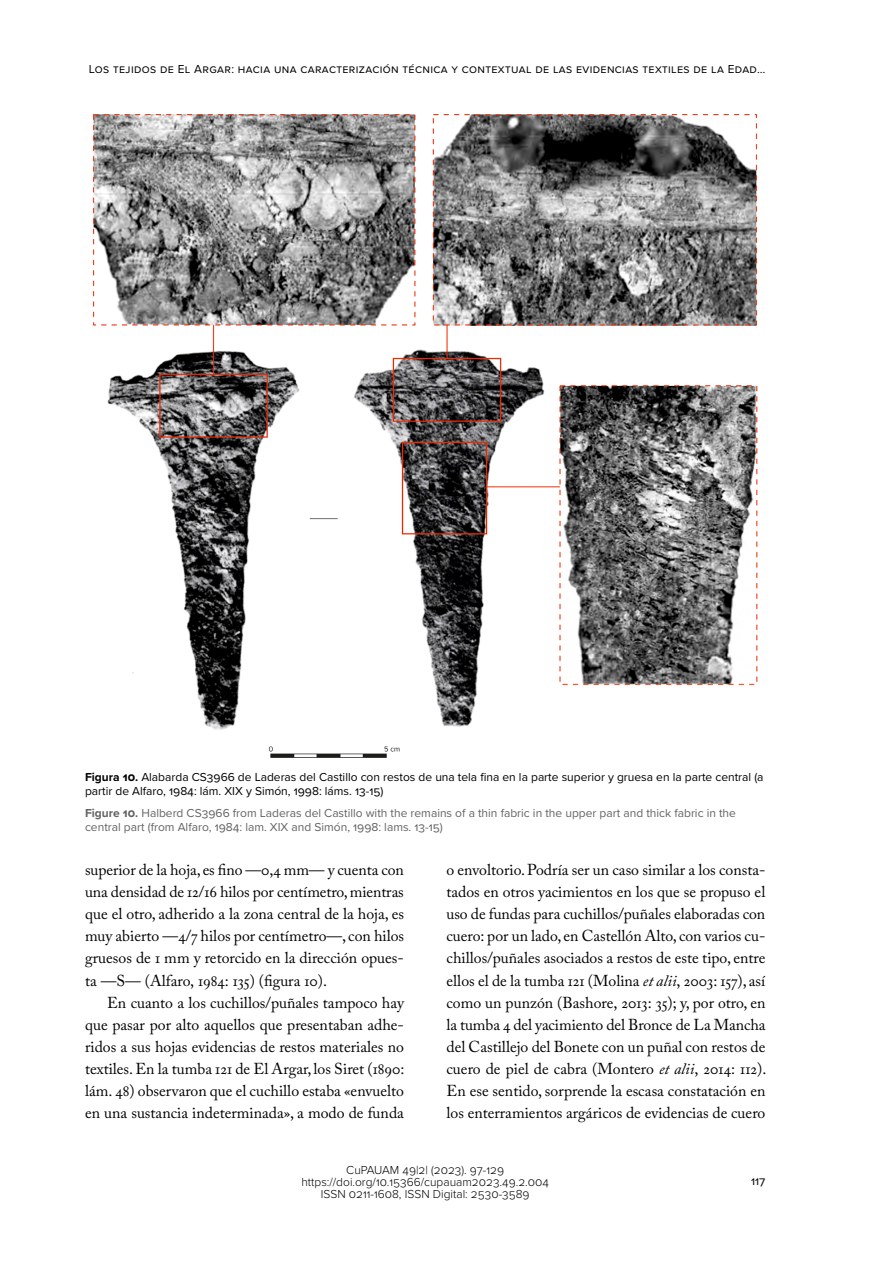
<style>
.page{position:relative;width:893px;height:1263px;background:#fff}
.page>*{position:absolute;margin:0;border:0;box-sizing:border-box;transform-origin:0 0}
._01_TEXTO{font:15.75px/22px "Adobe Caslon Pro";color:#000;text-align:justify}
._03_PIE_DE_FOTO_INGLES{font:12px/14.4px "Proxima Nova";color:#646363}
._03_PIE_DE_FOTO{font:12px/14.4px "Proxima Nova";color:#000}
.t1{font:300 12px/12px "Proxima Nova";color:#000;text-align:center}
._03_PIE_DE_FOTO-2{font:12px "Proxima Nova";letter-spacing:.03em;color:#000}
.s1{font-weight:700}
.s2{font-style:italic}
</style>
<div class="page">
<img style="left:93px;top:115px;width:665px;height:643px">
<p class="_03_PIE_DE_FOTO-2" style="left:89px;top:60px;width:678px">Los tejidos de El Argar: hacia una caracterización técnica y contextual de las evidencias textiles de la Edad…</p>
<p class="_03_PIE_DE_FOTO" style="left:85px;top:769px;width:680px"><span class="s1">Figura 10.</span> Alabarda CS3966 de Laderas del Castillo con restos de una tela fina en la parte superior y gruesa en la parte central (a partir de Alfaro, 1984: lám. XIX y Simón, 1998: láms. 13-15)</p>
<p class="_03_PIE_DE_FOTO_INGLES" style="left:85px;top:805px;width:652px"><span class="s1">Figure 10.</span> Halberd CS3966 from Laderas del Castillo with the remains of a thin fabric in the upper part and thick fabric in the central part (from Alfaro, 1984: lam. XIX and Simón, 1998: lams. 13-15)</p>
<p class="_01_TEXTO" style="left:85px;top:859px;width:321px">superior de la hoja, es fino —0,4 mm— y cuenta con una densidad de 12/16 hilos por centímetro, mientras que el otro, adherido a la zona central de la hoja, es muy abierto —4/7 hilos por centímetro—, con hilos gruesos de 1 mm y retorcido en la dirección opues‑ ta —S— (Alfaro, 1984: 135) (figura 10).</p>
<p class="_01_TEXTO" style="left:85px;top:991px;width:321px;text-indent:22px">En cuanto a los cuchillos/puñales tampoco hay que pasar por alto aquellos que presentaban adhe‑ ridos a sus hojas evidencias de restos materiales no textiles. En la tumba 121 de El Argar, los Siret (1890: lám. 48) observaron que el cuchillo estaba «envuelto en una sustancia indeterminada», a modo de funda</p>
<p class="_01_TEXTO" style="left:446px;top:859px;width:321px">o envoltorio. Podría ser un caso similar a los consta‑ tados en otros yacimientos en los que se propuso el uso de fundas para cuchillos/puñales elaboradas con cuero: por un lado, en Castellón Alto, con varios cu‑ chillos/puñales asociados a restos de este tipo, entre ellos el de la tumba 121 (Molina <span class="s2">et alii</span>, 2003: 157), así como un punzón (Bashore, 2013: 35); y, por otro, en la tumba 4 del yacimiento del Bronce de La Mancha del Castillejo del Bonete con un puñal con restos de cuero de piel de cabra (Montero <span class="s2">et alii</span>, 2014: 112).<br>En ese sentido, sorprende la escasa constatación en los enterramientos argáricos de evidencias de cuero</p>
<p class="t1" style="left:301px;top:1164px;width:249px">CuPAUAM 49|2| (2023). 97-129 https://doi.org/10.15366/cupauam2023.49.2.004<br>ISSN 0211-1608, ISSN Digital: 2530-3589</p>
<p class="_03_PIE_DE_FOTO-2" style="left:751px;top:1172px;width:16px">117</p>
</div>
